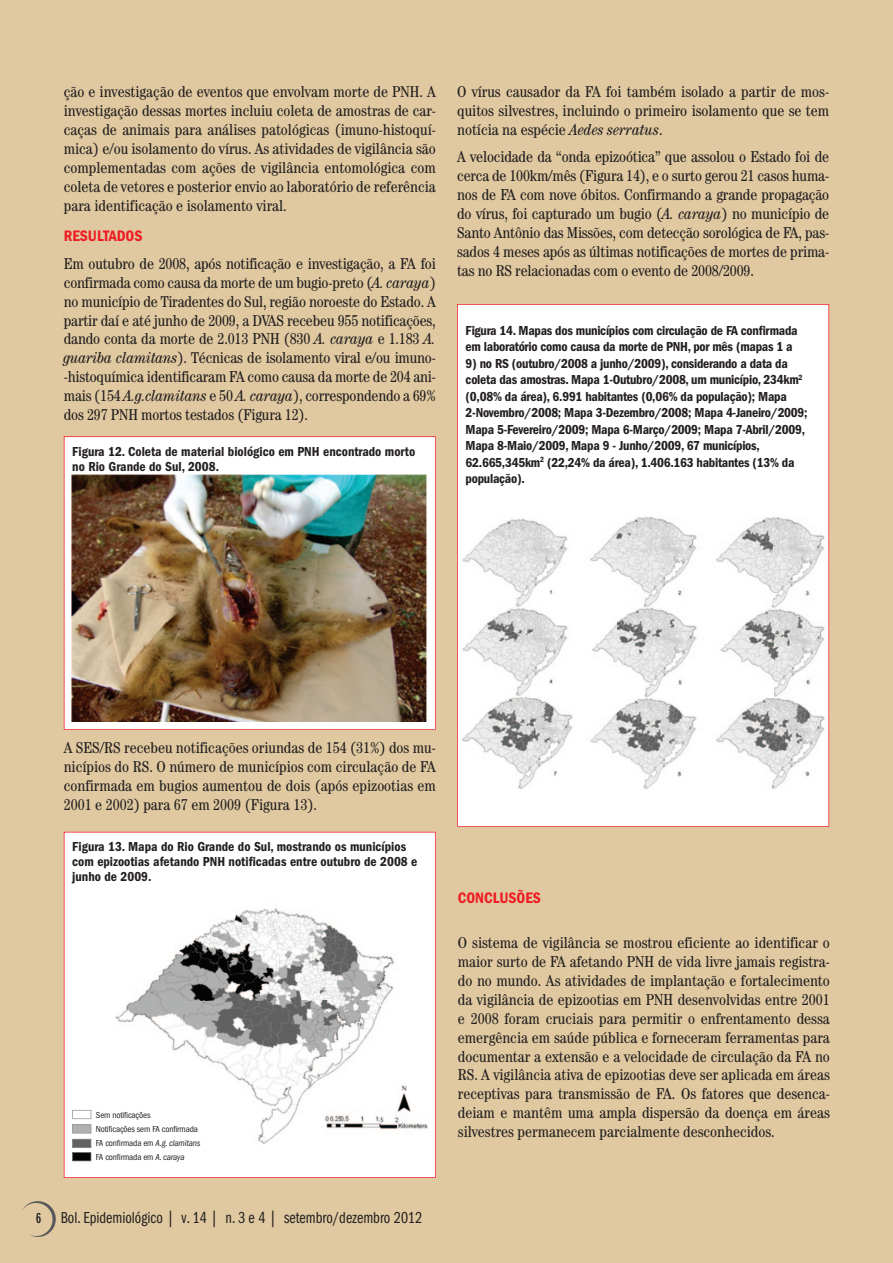
<style>
.page{position:relative;width:893px;height:1263px;background:#e0c9a0}
.page>*{position:absolute;margin:0;border:0;box-sizing:border-box;transform-origin:0 0}
.t1{font:16.5px "Franklin Gothic LT Book Cmpr";color:#231f20}
.t2{font:condensed 15.75px/18.9px "Century LT";color:#231f20;text-align:justify}
.t3{font:600 condensed 15.75px "Franklin Gothic LT";color:#ee1d23}
.t4{font:600 condensed 13.5px/16.5px "Franklin Gothic LT";letter-spacing:-.02em;color:#231f20}
.t5{font:600 condensed 13.5px/15px "Franklin Gothic LT";color:#231f20}
.t6{font:condensed 9px/14.2px "Franklin Gothic LT";letter-spacing:-.015em;color:#231f20}
.s1{font-style:italic}
.s2{font-family:"Franklin Gothic LT Book X Cmpr";font-size:15px;color:#57585a}
</style>
<div class="page">
<svg style="left:22px;top:1201px;width:34px;height:36px"></svg>
<svg style="left:64px;top:436px;width:372px;height:294px;background:#fef4f4"></svg>
<div style="left:64px;top:832px;width:372px;height:346px;background:#fff"></div>
<div style="left:457px;top:304px;width:372px;height:523px;background:#fff"></div>
<img style="left:71px;top:474px;width:356px;height:248px">
<img style="left:72px;top:893px;width:308px;height:108px">
<div style="left:380px;top:893px;width:52px;height:270px;background:#fff"></div>
<img style="left:72px;top:1001px;width:103px;height:75px">
<img style="left:175px;top:1001px;width:206px;height:108px">
<img style="left:243px;top:1109px;width:138px;height:54px">
<img style="left:462px;top:517px;width:364px;height:272px">
<svg style="left:72px;top:1139px;width:19px;height:22px"></svg>
<svg style="left:72px;top:1110px;width:19px;height:23px"></svg>
<p class="t2" style="left:64px;top:82px;width:374px">ção e investigação de eventos que envolvam morte de PNH. A investigação dessas mortes incluiu coleta de amostras de car&shy;caças de animais para análises patológicas (imuno-histoquí&shy;mica) e/ou isolamento do vírus. As atividades de vigilância são complementadas com ações de vigilância entomológica com coleta de vetores e posterior envio ao laboratório de referência para identificação e isolamento viral.</p>
<p class="t3" style="left:64px;top:227px;width:80px">RESULTADOS</p>
<p class="t2" style="left:64px;top:254px;width:374px">Em outubro de 2008, após notificação e investigação, a FA foi confirmada como causa da morte de um bugio-preto (<span class="s1">A. caraya</span>) no município de Tiradentes do Sul, região noroeste do Estado. A partir daí e até junho de 2009, a DVAS recebeu 955 notificações, dando conta da morte de 2.013 PNH (830 <span class="s1">A. caraya</span> e 1.183 <span class="s1">A. guariba clamitans</span>). Técnicas de isolamento viral e/ou imuno--histoquímica identificaram FA como causa da morte de 204 ani&shy;mais (154 <span class="s1">A.g.clamitans</span> e 50 <span class="s1">A. caraya</span>), correspondendo a 69% dos 297 PNH mortos testados (Figura 12).</p>
<p class="t5" style="left:72px;top:444px;width:345px">Figura 12. Coleta de material biológico em PNH encontrado morto no Rio Grande do Sul, 2008.</p>
<p class="t2" style="left:457px;top:82px;width:374px">O vírus causador da FA foi também isolado a partir de mos&shy;quitos silvestres, incluindo o primeiro isolamento que se tem notícia na espécie <span class="s1">Aedes serratus</span>.</p>
<p class="t2" style="left:457px;top:147px;width:374px">A velocidade da “onda epizoótica” que assolou o Estado foi de cerca de 100km/mês (Figura 14), e o surto gerou 21 casos huma&shy;nos de FA com nove óbitos. Confirmando a grande propagação do vírus, foi capturado um bugio (<span class="s1">A. caraya</span>) no município de Santo Antônio das Missões, com detecção sorológica de FA, pas&shy;sados 4 meses após as últimas notificações de mortes de prima&shy;tas no RS relacionadas com o evento de 2008/2009.</p>
<p class="t4" style="left:466px;top:322px;width:333px">Figura 14. Mapas dos municípios com circulação de FA confirmada em laboratório como causa da morte de PNH, por mês (mapas 1 a</p>
<p class="t4" style="left:466px;top:355px;width:343px">9) no RS (outubro/2008 a junho/2009), considerando a data da coleta das amostras. Mapa 1-Outubro/2008, um município, 234km<sup>2 </sup>(0,08% da área), 6.991 habitantes (0,06% da população); Mapa 2-Novembro/2008; Mapa 3-Dezembro/2008; Mapa 4-Janeiro/2009; Mapa 5-Fevereiro/2009; Mapa 6-Março/2009; Mapa 7-Abril/2009, Mapa 8-Maio/2009, Mapa 9 - Junho/2009, 67 municípios, 62.665,345km<sup>2</sup> (22,24% da área), 1.406.163 habitantes (13% da população).</p>
<p class="t2" style="left:64px;top:738px;width:374px">A SES/RS recebeu notificações oriundas de 154 (31%) dos mu&shy;nicípios do RS. O número de municípios com circulação de FA confirmada em bugios aumentou de dois (após epizootias em 2001 e 2002) para 67 em 2009 (Figura 13).</p>
<p class="t5" style="left:72px;top:839px;width:347px">Figura 13. Mapa do Rio Grande do Sul, mostrando os municípios com epizootias afetando PNH notificadas entre outubro de 2008 e junho de 2009.</p>
<p class="t6" style="left:96px;top:1107px;width:106px">Sem notificações<br>Notificações sem FA confirmada<br>FA confirmada em <span class="s1">A.g. clamitans<br></span>FA confirmada em <span class="s1">A. caraya</span></p>
<p class="t1" style="left:36px;top:1208px;width:388px"><span class="s2">6</span> Bol. Epidemiológico | v. 14 | n. 3 e 4 | setembro/dezembro 2012</p>
<p class="t3" style="left:458px;top:888px;width:85px">CONCLUSÕES</p>
<p class="t2" style="left:458px;top:933px;width:374px">O sistema de vigilância se mostrou eficiente ao identificar o maior surto de FA afetando PNH de vida livre jamais registra&shy;do no mundo. As atividades de implantação e fortalecimento da vigilância de epizootias em PNH desenvolvidas entre 2001 e 2008 foram cruciais para permitir o enfrentamento dessa emergência em saúde pública e forneceram ferramentas para documentar a extensão e a velocidade de circulação da FA no RS. A vigilância ativa de epizootias deve ser aplicada em áreas receptivas para transmissão de FA. Os fatores que desenca&shy;deiam e mantêm uma ampla dispersão da doença em áreas silvestres permanecem parcialmente desconhecidos.</p>
</div>
